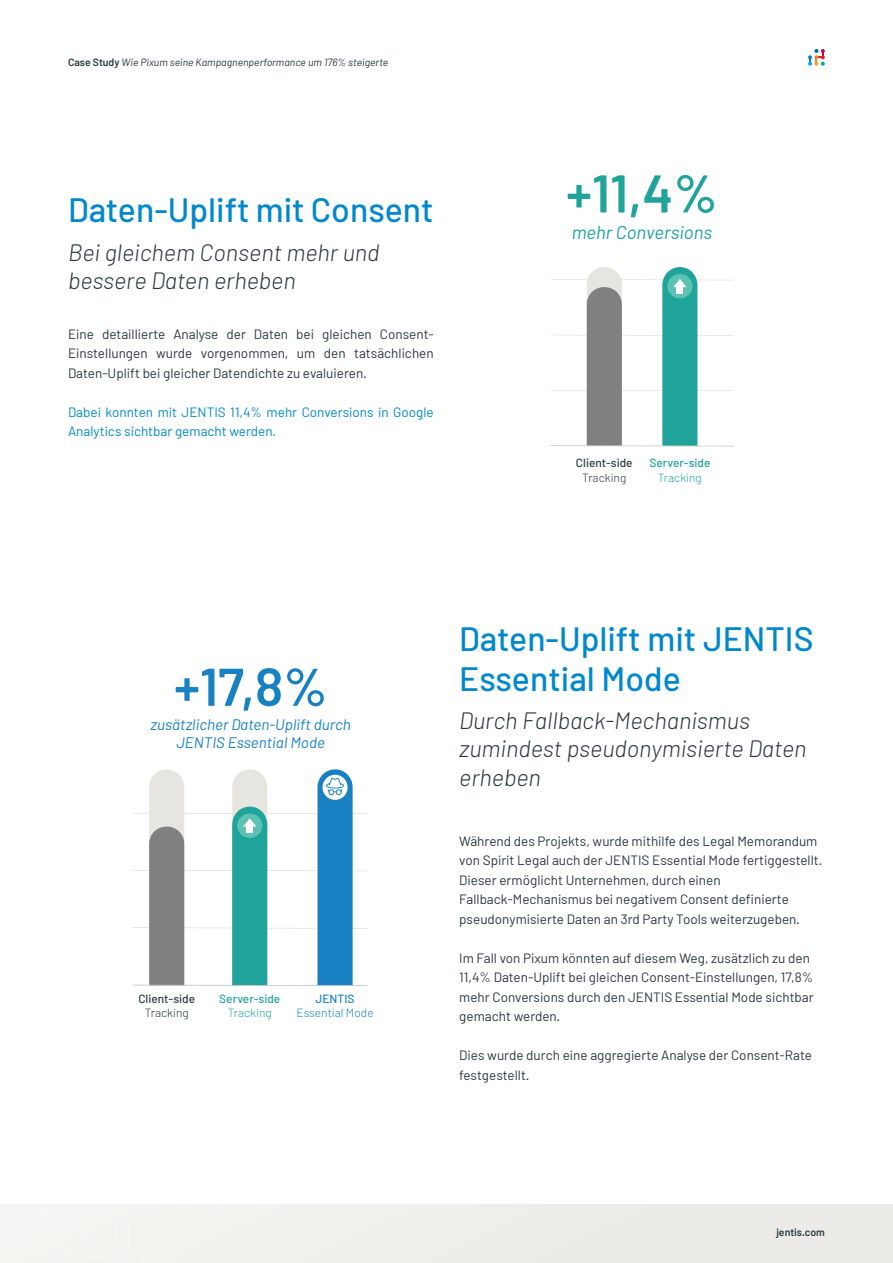
<style>
.page{position:relative;width:893px;height:1263px;background:#fff}
.page>*{position:absolute;margin:0;border:0;box-sizing:border-box;transform-origin:0 0}
.t1{font:600 53.1px "Barlow";color:#1fa39a}
.t2{font:600 53.1px "Barlow";color:#1781c4}
.t3{font:500 33.75px/40.5px "Barlow";color:#0088ce}
.t4{font:italic 300 23.7px/28.3px "Barlow";color:#27393f}
.t5{font:italic 18.6px "Barlow";color:#1fa39a}
.t6{font:italic 15.3px/18.3px "Barlow";color:#1781c4;text-align:center}
.Copytext{font:13.5px/19.5px "Barlow";color:#27393f;text-align:justify}
.Copytext-2{font:13.5px/19.5px "Barlow";color:#0088ce}
.t7{font:500 12px/14.2px "Barlow";color:#273a3e;text-align:center}
.t8{font:500 12px/14.2px "Barlow";color:#1fa39a;text-align:center}
.t9{font:300 12px/14.2px "Barlow";color:#1781c4;text-align:center}
.t10{font:italic 10.5px "Barlow";color:#27393f}
.t11{font:600 10.5px "Barlow";color:#27393f}
.s1{font-weight:600;font-style:normal}
.s2{font-weight:300}
.s3{font-weight:500}
</style>
<div class="page">
<div style="left:0;top:1205px;width:893px;height:58px;background:#eeede9"></div>
<svg style="left:808px;top:49px;width:17px;height:17px"></svg>
<svg style="left:0;top:1245px;width:18px;height:18px"></svg>
<svg style="left:40px;top:1205px;width:103px;height:58px"></svg>
<hr style="left:550px;top:390px;width:184px;height:1px;background:#c3c5c2">
<hr style="left:551px;top:335px;width:183px;height:1px;background:#c3c5c2">
<hr style="left:551px;top:279px;width:183px;height:1px;background:#c3c5c2">
<svg style="left:662px;top:267px;width:35px;height:178px;background:#2da9a0"></svg>
<div style="left:587px;top:267px;width:35px;height:179px;background:#e6e5e0;border-radius:17px"></div>
<div style="left:587px;top:287px;width:35px;height:158px;background:#7f807f"></div>
<hr style="left:550px;top:445px;width:184px;height:1px;background:#c3c5c2">
<hr style="left:132px;top:927px;width:235px;height:1px;background:#c3c5c2">
<hr style="left:132px;top:870px;width:235px;height:1px;background:#c3c5c2">
<hr style="left:132px;top:813px;width:235px;height:1px;background:#c3c5c2">
<svg style="left:317px;top:769px;width:36px;height:216px;background:#2d8dc9"></svg>
<svg style="left:149px;top:769px;width:35px;height:216px;background:#9d9d9b"></svg>
<svg style="left:232px;top:769px;width:35px;height:216px;background:#4bb2aa"></svg>
<div style="left:246px;top:826px;width:7px;height:7px;background:#fff"></div>
<hr style="left:132px;top:985px;width:235px;height:1px;background:#c3c5c2">
<p class="t10" style="left:68px;top:56px;width:322px"><span class="s1">Case Study</span> Wie Pixum seine Kampagnenperformance um 176% steigerte</p>
<h1 class="t3" style="left:68px;top:189px;width:367px">Daten-Uplift mit Consent</h1>
<h2 class="t4" style="left:68px;top:238px;width:313px">Bei gleichem Consent mehr und bessere Daten erheben</h2>
<p class="Copytext" style="left:68px;top:324px;width:367px">Eine detaillierte Analyse der Daten bei gleichen Consent-Einstellungen wurde vorgenommen, um den tatsächlichen Daten-Uplift bei gleicher Datendichte zu evaluieren.</p>
<p class="Copytext-2" style="left:68px;top:402px;width:367px">Dabei konnten mit JENTIS 11,4% mehr Conversions in Google<br>Analytics sichtbar gemacht werden.</p>
<p class="t1" style="left:566px;top:160px;width:153px">+11,4%</p>
<p class="t5" style="left:572px;top:220px;width:142px">mehr Conversions</p>
<p class="t7" style="left:576px;top:455px;width:58px">Client-side<br><span class="s2">Tracking</span></p>
<p class="t8" style="left:649px;top:455px;width:63px">Server-side<br><span class="s2">Tracking</span></p>
<p class="t2" style="left:174px;top:654px;width:155px">+17,8%</p>
<p class="t6" style="left:151px;top:715px;width:202px">zusätzlicher Daten-Uplift durch<br>JENTIS Essential Mode</p>
<p class="t7" style="left:138px;top:991px;width:58px">Client-side<br><span class="s2">Tracking</span></p>
<p class="t8" style="left:219px;top:991px;width:63px">Server-side<br><span class="s2">Tracking</span></p>
<p class="t9" style="left:296px;top:991px;width:79px"><span class="s3">JENTIS<br></span>Essential Mode</p>
<h1 class="t3" style="left:459px;top:618px;width:356px">Daten-Uplift mit JENTIS<br>Essential Mode</h1>
<h2 class="t4" style="left:459px;top:706px;width:349px">Durch Fallback-Mechanismus zumindest pseudonymisierte Daten erheben</h2>
<p class="Copytext" style="left:459px;top:831px;width:360px">Während des Projekts, wurde mithilfe des Legal Memorandum</p>
<p class="Copytext" style="left:459px;top:850px;width:365px">von Spirit Legal auch der JENTIS Essential Mode fertiggestellt.</p>
<p class="Copytext" style="left:459px;top:870px;width:263px">Dieser ermöglicht Unternehmen, durch einen</p>
<p class="Copytext" style="left:459px;top:889px;width:331px">Fallback-Mechanismus bei negativem Consent definierte</p>
<p class="Copytext" style="left:459px;top:909px;width:342px">pseudonymisierte Daten an 3rd Party Tools weiterzugeben.</p>
<p class="Copytext" style="left:459px;top:948px;width:352px">Im Fall von Pixum könnten auf diesem Weg, zusätzlich zu den</p>
<p class="Copytext" style="left:459px;top:967px;width:355px">11,4% Daten-Uplift bei gleichen Consent-Einstellungen, 17,8%</p>
<p class="Copytext" style="left:459px;top:987px;width:356px">mehr Conversions durch den JENTIS Essential Mode sichtbar</p>
<p class="Copytext" style="left:459px;top:1006px;width:103px">gemacht werden.</p>
<p class="Copytext" style="left:459px;top:1045px;width:354px">Dies wurde durch eine aggregierte Analyse der Consent-Rate</p>
<p class="Copytext" style="left:459px;top:1065px;width:72px">festgestellt.</p>
<p class="t11" style="left:776px;top:1226px;width:50px">jentis.com</p>
</div>
